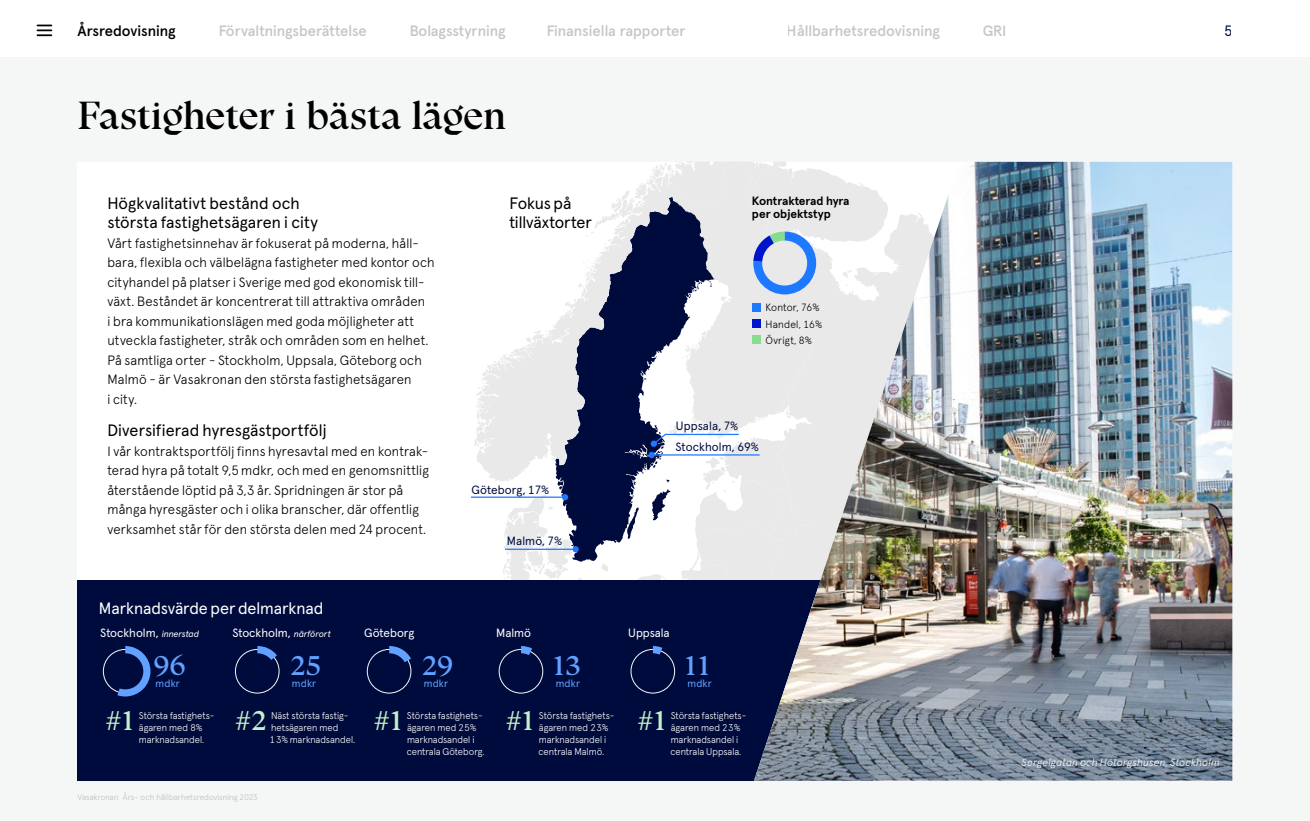
<style>
.page{position:relative;width:1310px;height:821px;background:#fff}
.page>*{position:absolute;margin:0;border:0;box-sizing:border-box;transform-origin:0 0}
.t1{font:39px "Vasakronan Serif ICE Rubrik";letter-spacing:-.01em;color:#000}
.t2{font:27px "Vasakronan Serif ICE Text";letter-spacing:-.035em;color:#61a1ff}
.t3{font:27px "Vasakronan Serif ICE Text";color:#c3f0c8}
.t4{font:16.5px/19.5px "Apercu Pro";letter-spacing:.005em;color:#000}
.t5{font:16.5px "Apercu Pro";letter-spacing:-.005em;color:#fff}
.t6{font:500 15px "Apercu Pro";letter-spacing:-.005em;color:#c6c6c6}
.t7{font:500 15px "Apercu Pro";letter-spacing:-.005em;color:#000}
.t8{font:15px "Apercu Pro";color:#000b3d}
.t9{font:300 13.5px/19.5px "Apercu Pro";letter-spacing:.01em;color:#000}
.t10{font:12px "Apercu Pro";color:#fff}
.t11{font:12px/21.1px "Apercu Pro";letter-spacing:.01em;color:#000b3d}
.t12{font:700 12px/12.8px "Apercu Pro";color:#000}
.t13{font:italic 300 10.5px "Apercu Pro";letter-spacing:.02em;color:#fff}
.t14{font:300 10.5px/16.2px "Apercu Pro";letter-spacing:.02em;color:#000}
.t15{font:10.5px "Apercu Pro";letter-spacing:.015em;color:#61a1ff}
.t16{font:300 9.75px/12px "Apercu Pro";letter-spacing:-.005em;color:#fff}
.t17{font:300 8.25px "Apercu Pro";letter-spacing:.01em;color:#c6c6c6}
.s1{font-style:italic;font-size:9px}
</style>
<div class="page">
<div style="left:0;top:57px;width:1310px;height:764px;background:#f5f7f7"></div>
<div style="left:78px;top:162px;width:388px;height:433px;background:#fff"></div>
<svg style="left:471px;top:163px;width:283px;height:417px"></svg>
<div style="left:752px;top:303px;width:8px;height:8px;background:#1d79ff"></div>
<div style="left:752px;top:319px;width:8px;height:9px;background:#0014cc"></div>
<div style="left:752px;top:335px;width:8px;height:9px;background:#87dd8d"></div>
<div style="left:78px;top:580px;width:795px;height:200px;background:#000b3d"></div>
<div style="left:103px;top:649px;width:44px;height:44px;border:1px solid #f5f7f7;border-radius:50%"></div>
<svg style="left:117px;top:646px;width:33px;height:50px"></svg>
<div style="left:107px;top:653px;width:36px;height:36px;background:#000b3d;border-radius:18px"></div>
<div style="left:235px;top:649px;width:44px;height:44px;border:1px solid #f5f7f7;border-radius:50%"></div>
<svg style="left:257px;top:646px;width:20px;height:20px"></svg>
<div style="left:239px;top:653px;width:36px;height:36px;background:#000b3d;border-radius:18px"></div>
<div style="left:367px;top:649px;width:44px;height:44px;border:1px solid #f5f7f7;border-radius:50%"></div>
<svg style="left:389px;top:646px;width:22px;height:25px"></svg>
<div style="left:371px;top:653px;width:36px;height:36px;background:#000b3d;border-radius:18px"></div>
<div style="left:499px;top:649px;width:44px;height:44px;border:1px solid #f5f7f7;border-radius:50%"></div>
<svg style="left:521px;top:646px;width:11px;height:9px"></svg>
<div style="left:503px;top:653px;width:36px;height:36px;background:#000b3d;border-radius:18px"></div>
<div style="left:631px;top:649px;width:44px;height:44px;border:1px solid #f5f7f7;border-radius:50%"></div>
<svg style="left:653px;top:646px;width:9px;height:8px"></svg>
<div style="left:635px;top:653px;width:36px;height:36px;background:#000b3d;border-radius:18px"></div>
<img style="left:754px;top:162px;width:478px;height:618px">
<svg style="left:37px;top:25px;width:14px;height:11px"></svg>
<p class="t7" style="left:78px;top:19px;width:100px">Årsredovisning</p>
<p class="t6" style="left:218px;top:19px;width:150px">Förvaltningsberättelse</p>
<p class="t6" style="left:409px;top:19px;width:98px">Bolagsstyrning</p>
<p class="t6" style="left:546px;top:19px;width:141px">Finansiella rapporter</p>
<p class="t6" style="left:787px;top:19px;width:155px">Hållbarhetsredovisning</p>
<p class="t6" style="left:982px;top:19px;width:25px">GRI</p>
<p class="t8" style="left:1223px;top:19px;width:11px">5</p>
<h1 class="t1" style="left:78px;top:93px;width:430px">Fastigheter i bästa lägen</h1>
<p class="t4" style="left:107px;top:192px;width:212px">Högkvalitativt bestånd och största fastighetsägaren i city</p>
<p class="t9" style="left:107px;top:232px;width:329px">Vårt fastighetsinnehav är fokuserat på moderna, håll&shy;bara, flexibla och välbelägna fastigheter med kontor och cityhandel på platser i Sverige med god ekonomisk till&shy;växt. Beståndet är koncentrerat till attraktiva områden<br>i bra kommunikationslägen med goda möjligheter att utveckla fastigheter, stråk och områden som en helhet.<br>På samtliga orter - Stockholm, Uppsala, Göteborg och Malmö - är Vasakronan den största fastighetsägaren<br>i city.</p>
<p class="t4" style="left:107px;top:419px;width:221px">Diversifierad hyresgästportfölj</p>
<p class="t9" style="left:107px;top:440px;width:323px">I vår kontraktsportfölj finns hyresavtal med en kontrak&shy;terad hyra på totalt 9,5 mdkr, och med en genomsnittlig återstående löptid på 3,3 år. Spridningen är stor på många hyresgäster och i olika branscher, där offentlig verksamhet står för den största delen med 24 procent.</p>
<p class="t4" style="left:509px;top:192px;width:84px">Fokus på tillväxtorter</p>
<p class="t12" style="left:752px;top:194px;width:99px">Kontrakterad hyra per objektstyp</p>
<p class="t14" style="left:765px;top:299px;width:58px">Kontor, 76%<br>Handel, 16%<br>Övrigt, 8%</p>
<p class="t11" style="left:471px;top:478px;width:79px">Göteborg, 17%</p>
<p class="t11" style="left:507px;top:530px;width:57px">Malmö, 7%</p>
<p class="t11" style="left:675px;top:414px;width:85px">Uppsala, 7%<br>Stockholm, 69%</p>
<p class="t5" style="left:99px;top:596px;width:226px">Marknadsvärde per delmarknad</p>
<p class="t10" style="left:100px;top:624px;width:100px">Stockholm, <span class="s1">innerstad</span></p>
<p class="t10" style="left:232px;top:624px;width:100px">Stockholm, <span class="s1">närförort</span></p>
<p class="t10" style="left:364px;top:624px;width:52px">Göteborg</p>
<p class="t10" style="left:496px;top:624px;width:36px">Malmö</p>
<p class="t10" style="left:628px;top:624px;width:43px">Uppsala</p>
<h2 class="t2" style="left:154px;top:649px;width:34px">96</h2>
<p class="t15" style="left:156px;top:675px;width:26px">mdkr</p>
<h2 class="t2" style="left:290px;top:649px;width:33px">25</h2>
<p class="t15" style="left:292px;top:675px;width:26px">mdkr</p>
<h2 class="t2" style="left:422px;top:649px;width:33px">29</h2>
<p class="t15" style="left:424px;top:675px;width:26px">mdkr</p>
<h2 class="t2" style="left:550px;top:649px;width:32px">13</h2>
<p class="t15" style="left:556px;top:675px;width:26px">mdkr</p>
<h2 class="t2" style="left:682px;top:649px;width:31px">11</h2>
<p class="t15" style="left:687px;top:675px;width:26px">mdkr</p>
<h2 class="t3" style="left:106px;top:704px;width:32px">#1</h2>
<p class="t16" style="left:139px;top:709px;width:77px">Största fastighets&shy;ägaren med 8% marknadsandel.</p>
<h2 class="t3" style="left:235px;top:704px;width:34px">#2</h2>
<p class="t16" style="left:270px;top:709px;width:87px">Näst största fastig&shy;hetsägaren med<br>13% marknads andel.</p>
<h2 class="t3" style="left:374px;top:704px;width:32px">#1</h2>
<p class="t16" style="left:407px;top:709px;width:79px">Största fastighets&shy;ägaren med 25% marknadsandel i centrala Göteborg.</p>
<h2 class="t3" style="left:506px;top:704px;width:32px">#1</h2>
<p class="t16" style="left:538px;top:709px;width:77px">Största fastighets&shy;ägaren med 23% marknadsandel i centrala Malmö.</p>
<h2 class="t3" style="left:637px;top:704px;width:32px">#1</h2>
<p class="t16" style="left:670px;top:709px;width:77px">Största fastighets&shy;ägaren med 23% marknadsandel i centrala Uppsala.</p>
<p class="t17" style="left:78px;top:790px;width:181px">Vasakronan Års- och hållbarhetsredovisning 2023</p>
<p class="t13" style="left:1021px;top:754px;width:200px">Sergelgatan och Hötorgshusen, Stockholm</p>
</div>
